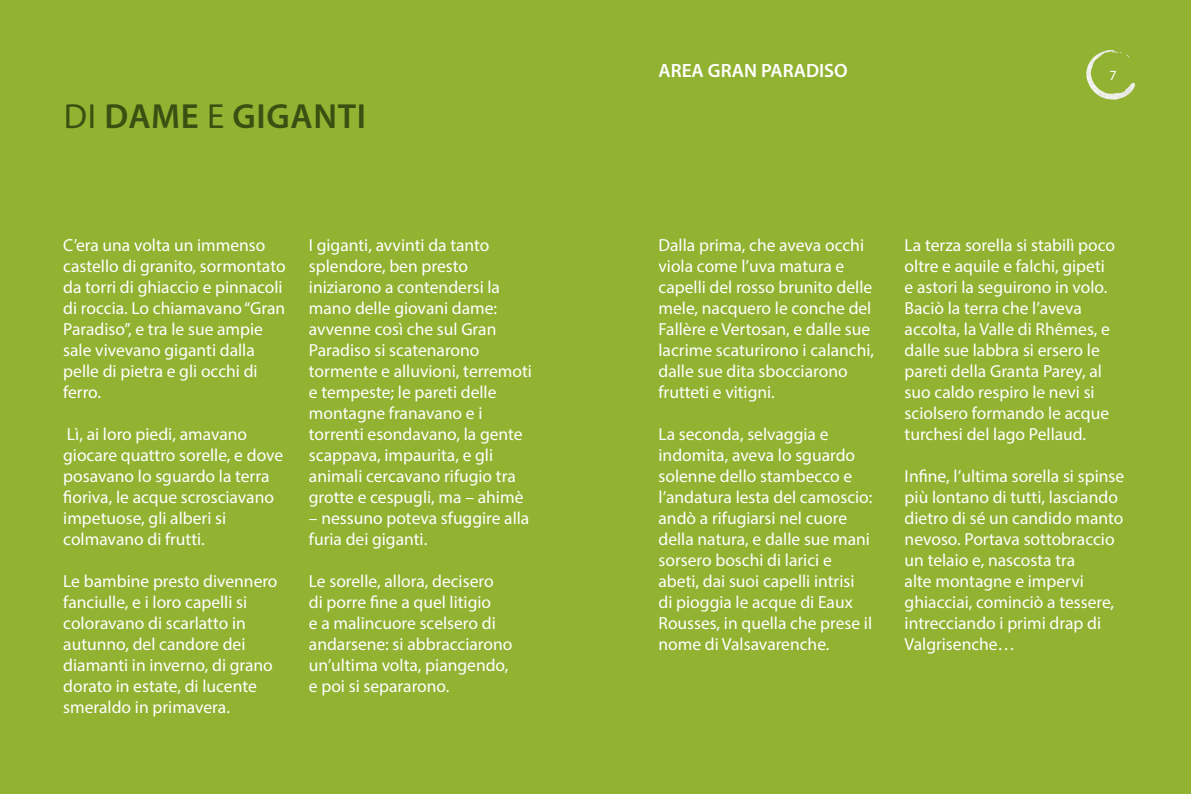
<style>
.page{position:relative;width:1191px;height:794px;background:#92b232}
.page>*{position:absolute;margin:0;border:0;box-sizing:border-box;transform-origin:0 0}
.t1{font:600 35px "Myriad Pro";letter-spacing:.02em;color:#3a5012}
.t2{font:600 19.25px "Myriad Pro";color:#fff}
.t3{font:17.5px/21px "Myriad Pro";color:#fff}
.t4{font:14px "Myriad Pro";color:#fff}
.s1{font-weight:400}
</style>
<div class="page">
<svg style="left:1086px;top:50px;width:48px;height:50px"></svg>
<h1 class="t1" style="left:64px;top:94px;width:304px"><span class="s1">DI</span> DAME <span class="s1">E</span> GIGANTI</h1>
<p class="t3" style="left:63px;top:234px;width:224px">C’era una volta un immenso castello di granito, sormontato da torri di ghiaccio e pinnacoli di roccia. Lo chiamavano “Gran<br>Paradiso”, e tra le sue ampie sale vivevano giganti dalla pelle di pietra e gli occhi di ferro.</p>
<p class="t3" style="left:63px;top:423px;width:221px">Lì, ai loro piedi, amavano giocare quattro sorelle, e dove posavano lo sguardo la terra fioriva, le acque scrosciavano impetuose, gli alberi si colmavano di frutti.</p>
<p class="t3" style="left:63px;top:570px;width:216px">Le bambine presto divennero fanciulle, e i loro capelli si coloravano di scarlatto in autunno, del candore dei diamanti in inverno, di grano dorato in estate, di lucente smeraldo in primavera.</p>
<p class="t3" style="left:309px;top:234px;width:224px">I giganti, avvinti da tanto splendore, ben presto iniziarono a contendersi la mano delle giovani dame: avvenne così che sul Gran<br>Paradiso si scatenarono tormente e alluvioni, terremoti e tempeste; le pareti delle montagne franavano e i torrenti esondavano, la gente scappava, impaurita, e gli animali cercavano rifugio tra grotte e cespugli, ma – ahimè</p>
<p class="t3" style="left:309px;top:507px;width:222px">– nessuno poteva sfuggire alla furia dei giganti.</p>
<p class="t3" style="left:309px;top:570px;width:205px">Le sorelle, allora, decisero<br>di porre fine a quel litigio<br>e a malincuore scelsero di andarsene: si abbracciarono un’ultima volta, piangendo, e poi si separarono.</p>
<p class="t2" style="left:658px;top:59px;width:191px">AREA GRAN PARADISO</p>
<p class="t4" style="left:1109px;top:67px;width:9px">7</p>
<p class="t3" style="left:658px;top:234px;width:217px">Dalla prima, che aveva occhi viola come l’uva matura e capelli del rosso brunito delle mele, nacquero le conche del<br>Fallère e Vertosan, e dalle sue lacrime scaturirono i calanchi, dalle sue dita sbocciarono frutteti e vitigni.</p>
<p class="t3" style="left:658px;top:423px;width:215px">La seconda, selvaggia e indomita, aveva lo sguardo solenne dello stambecco e l’andatura lesta del camoscio: andò a rifugiarsi nel cuore della natura, e dalle sue mani sorsero boschi di larici e abeti, dai suoi capelli intrisi di pioggia le acque di Eaux<br>Rousses, in quella che prese il nome di Valsavarenche.</p>
<p class="t3" style="left:904px;top:234px;width:212px">La terza sorella si stabilì poco oltre e aquile e falchi, gipeti e astori la seguirono in volo.<br>Baciò la terra che l’aveva accolta, la Valle di Rhêmes, e dalle sue labbra si ersero le pareti della Granta Parey, al suo caldo respiro le nevi si sciolsero formando le acque turchesi del lago Pellaud.</p>
<p class="t3" style="left:904px;top:465px;width:221px">Infine, l’ultima sorella si spinse più lontano di tutti, lasciando dietro di sé un candido manto nevoso. Portava sottobraccio un telaio e, nascosta tra<br>alte montagne e impervi ghiacciai, cominciò a tessere, intrecciando i primi drap di<br>Valgrisenche…</p>
</div>
